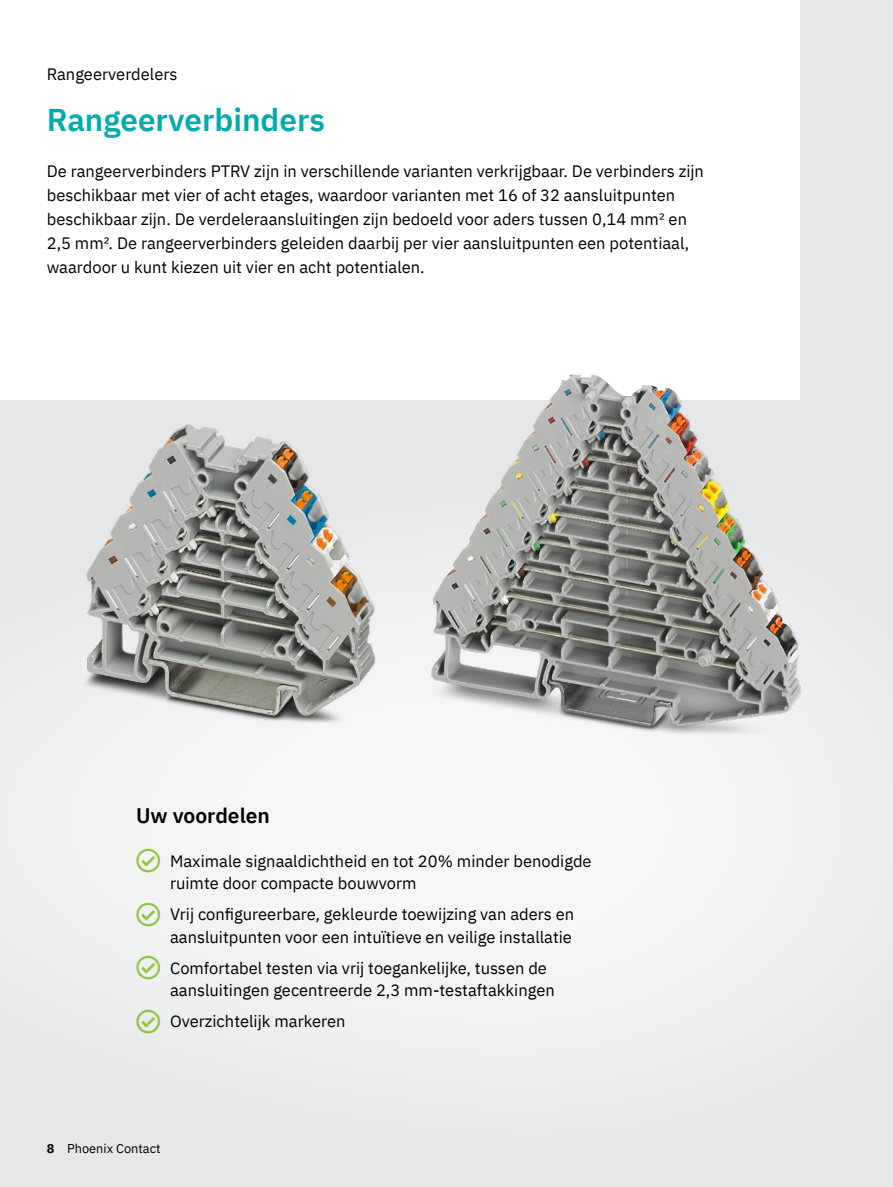
<style>
.page{position:relative;width:893px;height:1187px;background:#fff}
.page>*{position:absolute;margin:0;border:0;box-sizing:border-box;transform-origin:0 0}
.t1{font:31.5px "IBM Plex Sans Sm Bld";color:#00aaad}
.t2{font:21px "IBM Plex Sans Sm Bld";color:#000}
.t3{font:16.5px/24px "IBM Plex Sans";color:#000}
.t4{font:12.75px "IBM Plex Sans";color:#000}
.s1{font-family:"Px C Phoenix ESPRIT";font-size:24px;color:#8dc63f}
.s2{font-weight:700}
</style>
<div class="page">
<div style="left:0;top:0;width:893px;height:1186px;background:#e6e7e8"></div>
<div style="left:58px;top:616px;width:745px;height:412px;background:#f4f4f4"></div>
<img style="left:60px;top:424px;width:340px;height:317px">
<div style="left:0;top:0;width:799px;height:400px;background:#fff"></div>
<img style="left:404px;top:375px;width:399px;height:410px">
<p class="t3" style="left:47px;top:60px;width:132px">Rangeerverdelers</p>
<h1 class="t1" style="left:47px;top:95px;width:280px">Rangeerverbinders</h1>
<p class="t3" style="left:47px;top:157px;width:659px">De rangeerverbinders PTRV zijn in verschillende varianten verkrijgbaar. De verbinders zijn beschikbaar met vier of acht etages, waardoor varianten met 16 of 32 aansluitpunten beschikbaar zijn. De verdeleraansluitingen zijn bedoeld voor aders tussen 0,14 mm² en 2,5 mm². De rangeerverbinders geleiden daarbij per vier aansluitpunten een potentiaal, waardoor u kunt kiezen uit vier en acht potentialen.</p>
<p class="t2" style="left:136px;top:799px;width:135px">Uw voordelen</p>
<p class="t3" style="left:170px;top:848px;width:423px;line-height:22.5px;text-indent:-34px"><span class="s1">✓</span> Maximale signaaldichtheid en tot 20% minder benodigde ruimte door compacte bouwvorm</p>
<p class="t3" style="left:136px;top:901px;width:440px;line-height:22.5px;text-align:right"><span class="s1">✓</span> Vrij configureerbare, gekleurde toewijzing van aders en aansluitpunten voor een intuïtieve en veilige installatie</p>
<p class="t3" style="left:170px;top:955px;width:386px;line-height:22.5px;text-indent:-34px"><span class="s1">✓</span> Comfortabel testen via vrij toegankelijke, tussen de aansluitingen gecentreerde 2,3 mm-testaftakkingen</p>
<p class="t3" style="left:136px;top:1008px;width:211px"><span class="s1">✓</span> Overzichtelijk markeren</p>
<p class="t4" style="left:47px;top:1138px;width:115px"><span class="s2">8</span> Phoenix Contact</p>
</div>
